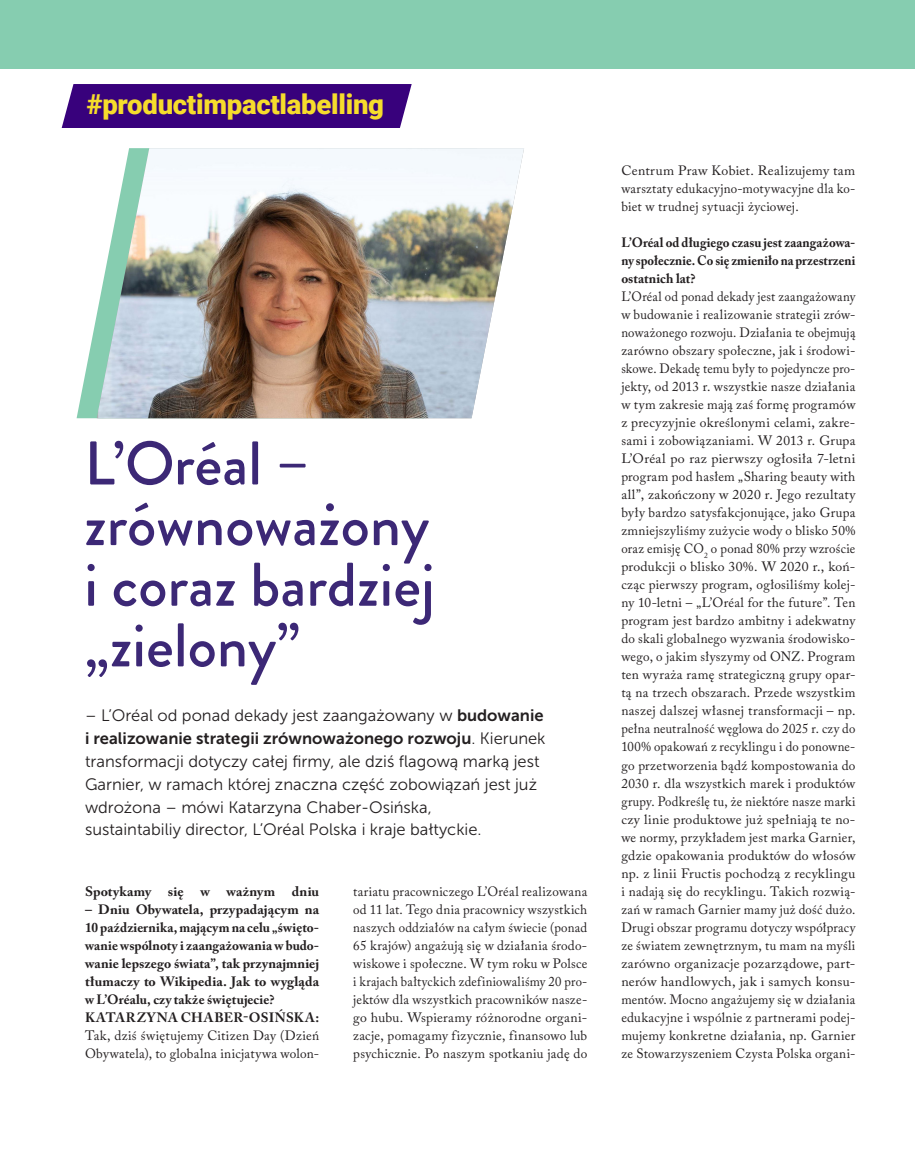
<style>
.page{position:relative;width:915px;height:1170px;background:#fff}
.page>*{position:absolute;margin:0;border:0;box-sizing:border-box;transform-origin:0 0}
.t1{font:500 61.5px/60.6px "Brandon Grotesque";color:#3c2876}
.t2{font:900 27.45px "Roboto";letter-spacing:-.01em;color:#f6dc2c}
.t3{font:16.5px/22.8px "Museo Sans 300";color:#231f20}
._0_Tekst_w_kolumnie{font:13.5px/18px "Adobe Caslon Pro";letter-spacing:.02em;color:#231f20;text-align:justify;scale:.94 1}
._0_Tekst_w_kolumnie-2{font:13.5px/18px "Adobe Caslon Pro";letter-spacing:.02em;color:#231f20;text-align:justify}
._0_Tekst_w_kolumnie-3{font:700 13.5px/18px "Adobe Caslon Pro";letter-spacing:.005em;color:#231f20;text-align:justify}
._0_Tekst_w_kolumnie-4{font:700 13.5px/18px "Adobe Caslon Pro";letter-spacing:.005em;color:#231f20;text-align:justify;scale:.96 1}
.s1{font-family:"Museo Sans 700"}
.s2{font-weight:700}
</style>
<div class="page">
<div style="left:0;top:0;width:914px;height:69px;background:#86cdb0"></div>
<svg style="left:77px;top:314px;width:20px;height:104px"></svg>
<img style="left:98px;top:148px;width:426px;height:270px">
<div style="left:61px;top:84px;width:351px;height:44px;background:#38017c"></div>
<p class="t2" style="left:87px;top:85px;width:299px">#productimpactlabelling</p>
<p class="t1" style="left:84px;top:434px;width:352px">L’Oréal – zrównoważony i coraz bardziej „zielony”</p>
<p class="t3" style="left:85px;top:704px;width:462px">– L’Oréal od ponad dekady jest zaangażowany w <span class="s1">budowanie i realizowanie strategii zrównoważonego rozwoju</span>. Kierunek transformacji dotyczy całej firmy, ale dziś flagową marką jest Garnier, w ramach której znaczna część zobowiązań jest już wdrożona – mówi Katarzyna Chaber-Osińska,<br>sustaintabiliy director, L’Oréal Polska i kraje bałtyckie.</p>
<p class="_0_Tekst_w_kolumnie-3" style="left:85px;top:881px;width:235px">Spotykamy się w ważnym dniu</p>
<p class="_0_Tekst_w_kolumnie-3" style="left:85px;top:899px;width:235px">– Dniu Obywatela, przypadającym na 10 października, mającym na celu „święto&shy;wanie wspólnoty i zaangażowania w budo&shy;wanie lepszego świata”, tak przynajmniej tłumaczy to Wikipedia. Jak to wygląda w L’Oréalu, czy także świętujecie?</p>
<p class="_0_Tekst_w_kolumnie-2" style="left:85px;top:1007px;width:235px"><span class="s2">KATARZYNA CHABER-OSIŃSKA:<br></span>Tak, dziś świętujemy Citizen Day (Dzień Obywatela), to globalna inicjatywa wolon-</p>
<p class="_0_Tekst_w_kolumnie-2" style="left:353px;top:881px;width:235px">tariatu pracowniczego L’Oréal realizowana od 11 lat. Tego dnia pracownicy wszystkich naszych oddziałów na całym świecie (ponad 65 krajów) angażują się w działania środo&shy;wiskowe i społeczne. W tym roku w Polsce i krajach bałtyckich zdefiniowaliśmy 20 pro&shy;jektów dla wszystkich pracowników nasze&shy;go hubu. Wspieramy różnorodne organi&shy;zacje, pomagamy fizycznie, finansowo lub psychicznie. Po naszym spotkaniu jadę do</p>
<p class="_0_Tekst_w_kolumnie-2" style="left:621px;top:161px;width:235px">Centrum Praw Kobiet. Realizujemy tam warsztaty edukacyjno-motywacyjne dla ko&shy;biet w trudnej sytuacji życiowej.</p>
<p class="_0_Tekst_w_kolumnie-4" style="left:621px;top:233px;width:245px">L’Oréal od długiego czasu jest zaangażowa&shy;ny społecznie. Co się zmieniło na przestrzeni ostatnich lat?</p>
<p class="_0_Tekst_w_kolumnie" style="left:621px;top:287px;width:250px">L’Oréal od ponad dekady jest zaangażowany w budowanie i realizowanie strategii zrów&shy;noważonego rozwoju. Działania te obejmują zarówno obszary społeczne, jak i środowi&shy;skowe. Dekadę temu były to pojedyncze pro&shy;jekty, od 2013 r. wszystkie nasze działania w tym zakresie mają zaś formę programów z precyzyjnie określonymi celami, zakre&shy;sami i zobowiązaniami. W 2013 r. Grupa L’Oréal po raz pierwszy ogłosiła 7-letni program pod hasłem „Sharing beauty with all”, zakończony w 2020 r. Jego rezultaty były bardzo satysfakcjonujące, jako Grupa zmniejszyliśmy zużycie wody o blisko 50% oraz emisję CO<sub>2</sub> o ponad 80% przy wzroście produkcji o blisko 30%. W 2020 r., koń&shy;cząc pierwszy program, ogłosiliśmy kolej&shy;ny 10-letni – „L’Oréal for the future”. Ten program jest bardzo ambitny i adekwatny do skali globalnego wyzwania środowisko&shy;wego, o jakim słyszymy od ONZ. Program ten wyraża ramę strategiczną grupy opar&shy;tą na trzech obszarach. Przede wszystkim naszej dalszej własnej transformacji – np. pełna neutralność węglowa do 2025 r. czy do 100% opakowań z recyklingu i do ponowne&shy;go przetworzenia bądź kompostowania do 2030 r. dla wszystkich marek i produktów grupy. Podkreślę tu, że niektóre nasze marki czy linie produktowe już spełniają te no&shy;we normy, przykładem jest marka Garnier, gdzie opakowania produktów do włosów np. z linii Fructis pochodzą z recyklingu i nadają się do recyklingu. Takich rozwią&shy;zań w ramach Garnier mamy już dość dużo.<br>Drugi obszar programu dotyczy współpracy ze światem zewnętrznym, tu mam na myśli zarówno organizacje pozarządowe, part&shy;nerów handlowych, jak i samych konsu&shy;mentów. Mocno angażujemy się w działania edukacyjne i wspólnie z partnerami podej&shy;mujemy konkretne działania, np. Garnier ze Stowarzyszeniem Czysta Polska organi-</p>
</div>
